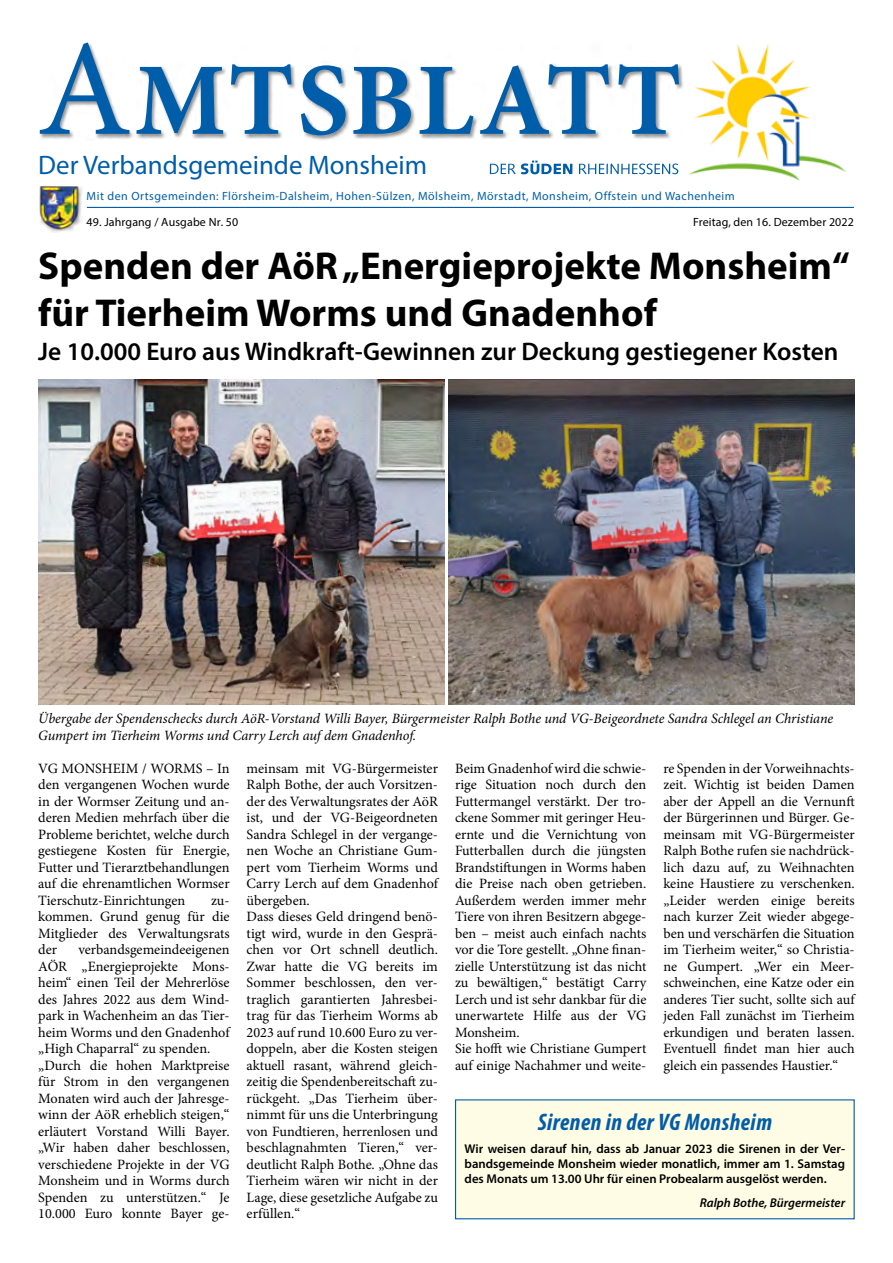
<style>
.page{position:relative;width:893px;height:1263px;background:#fff}
.page>*{position:absolute;margin:0;border:0;box-sizing:border-box;transform-origin:0 0}
.t1{font:700 39px/46.5px "Myriad Pro";color:#000}
.t2{font:26.85px "Myriad Pro";color:#005da9}
.t3{font:600 25.5px "Myriad Pro";color:#000}
.t4{font:italic 700 condensed 24px "Myriad Pro";letter-spacing:.02em;color:#005da9}
.t5{font:14.25px/16.5px "Minion Pro";color:#000;text-align:justify}
.t6{font:italic 14.25px/16.5px "Minion Pro";letter-spacing:-.005em;color:#000}
.t7{font:600 12.75px/15px "Myriad Pro";color:#000;text-align:justify}
.t8{font:italic 600 12.75px "Myriad Pro";color:#000}
.t9{font:12px "Myriad Pro";letter-spacing:.04em;color:#005da9}
.t10{font:12px "Myriad Pro";letter-spacing:.01em;color:#000}
</style>
<div class="page">
<img style="left:689px;top:44px;width:157px;height:137px">
<hr style="left:87px;top:207px;width:767px;height:1px;background:#005da9">
<svg style="left:490px;top:161px;width:188px;height:13px"></svg>
<div style="left:39px;top:42px;width:645px;height:99px;background:#000;opacity:.42"></div>
<svg style="left:40px;top:43px;width:639px;height:92px"></svg>
<div style="left:39px;top:186px;width:44px;height:46px;background:#f6f6f6"></div>
<img style="left:39px;top:186px;width:42px;height:47px">
<div style="left:456px;top:1100px;width:398px;height:119px;background:#fffce5"></div>
<img style="left:38px;top:379px;width:406px;height:326px">
<img style="left:449px;top:379px;width:406px;height:326px">
<h2 class="t2" style="left:38px;top:148px;width:390px">Der Verbandsgemeinde Monsheim</h2>
<p class="t9" style="left:87px;top:189px;width:650px">Mit den Ortsgemeinden: Flörsheim-Dalsheim, Hohen-Sülzen, Mölsheim, Mörstadt, Monsheim, Offstein und Wachenheim</p>
<p class="t10" style="left:87px;top:214px;width:153px">49. Jahrgang / Ausgabe Nr. 50</p>
<p class="t10" style="left:693px;top:214px;width:162px">Freitag, den 16. Dezember 2022</p>
<h1 class="t1" style="left:38px;top:241px;width:813px">Spenden der AöR „Energieprojekte Monsheim“ für Tierheim Worms und Gnadenhof</h1>
<h3 class="t3" style="left:38px;top:335px;width:802px">Je 10.000 Euro aus Windkraft-Gewinnen zur Deckung gestiegener Kosten</h3>
<p class="t6" style="left:38px;top:710px;width:796px">Übergabe der Spendenschecks durch AöR-Vorstand Willi Bayer, Bürgermeister Ralph Bothe und VG-Beigeordnete Sandra Schlegel an Christiane<br>Gumpert im Tierheim Worms und Carry Lerch auf dem Gnadenhof.</p>
<p class="t5" style="left:38px;top:760px;width:193px">VG MONSHEIM / WORMS – In den vergangenen Wochen wurde in der Wormser Zeitung und an&shy;deren Medien mehrfach über die Probleme berichtet, welche durch gestiegene Kosten für Energie, Futter und Tierarztbehandlungen auf die ehrenamtlichen Wormser Tierschutz-Einrichtungen</p>
<p class="t5" style="left:38px;top:892px;width:193px;text-indent:173px">zu&shy;kommen. Grund genug für die Mitglieder des Verwaltungsrats der</p>
<p class="t5" style="left:38px;top:941px;width:193px;text-align:left;text-indent:40px">verbandsgemeindeeigenen<br>AÖR „Energieprojekte Mons&shy;heim“ einen Teil der Mehrerlöse des Jahres 2022 aus dem Wind&shy;park in Wachenheim an das Tier&shy;heim Worms und den Gnadenhof „High Chaparral“ zu spenden. „Durch die hohen Marktpreise für Strom in den vergangenen<br>Monaten wird auch der Jahresge&shy;winn der AöR erheblich steigen,“ erläutert Vorstand Willi Bayer. „Wir haben daher beschlossen, verschiedene Projekte in der VG<br>Monsheim und in Worms durch<br>Spenden zu unterstützen.“ Je<br>10.000 Euro konnte Bayer ge-</p>
<p class="t5" style="left:247px;top:760px;width:193px;text-align:left">meinsam mit VG-Bürgermeister<br>Ralph Bothe, der auch Vorsitzen&shy;der des Verwaltungsrates der AöR ist, und der VG-Beigeordneten<br>Sandra Schlegel in der vergange&shy;nen Woche an Christiane Gum&shy;pert vom Tierheim Worms und<br>Carry Lerch auf dem Gnadenhof übergeben.<br>Dass dieses Geld dringend benö&shy;tigt wird, wurde in den Gesprä&shy;chen vor Ort schnell deutlich.<br>Zwar hatte die VG bereits im<br>Sommer beschlossen, den ver&shy;traglich garantierten Jahresbei&shy;trag für das Tierheim Worms ab<br>2023 auf rund 10.600 Euro zu ver&shy;doppeln, aber die Kosten steigen aktuell rasant, während gleich&shy;zeitig die Spendenbereitschaft zu&shy;rückgeht. „Das Tierheim über&shy;nimmt für uns die Unterbringung von Fundtieren, herrenlosen und beschlagnahmten Tieren,“ ver&shy;deutlicht Ralph Bothe. „Ohne das<br>Tierheim wären wir nicht in der<br>Lage, diese gesetzliche Aufgabe zu erfüllen.“</p>
<p class="t5" style="left:455px;top:760px;width:193px;text-align:left">Beim Gnadenhof wird die schwie&shy;rige Situation noch durch den<br>Futtermangel verstärkt. Der tro&shy;ckene Sommer mit geringer Heu&shy;ernte und die Vernichtung von<br>Futterballen durch die jüngsten<br>Brandstiftungen in Worms haben die Preise nach oben getrieben.<br>Außerdem werden immer mehr<br>Tiere von ihren Besitzern abgege&shy;ben – meist auch einfach nachts vor die Tore gestellt. „Ohne finan&shy;zielle Unterstützung ist das nicht zu bewältigen,“ bestätigt Carry<br>Lerch und ist sehr dankbar für die unerwartete Hilfe aus der VG<br>Monsheim.<br>Sie hofft wie Christiane Gumpert auf einige Nachahmer und weite-</p>
<p class="t5" style="left:663px;top:760px;width:193px">re Spenden in der Vorweihnachts&shy;zeit. Wichtig ist beiden Damen aber der Appell an die Vernunft der Bürgerinnen und Bürger. Ge&shy;meinsam mit VG-Bürgermeister Ralph Bothe rufen sie nachdrück&shy;lich dazu auf, zu Weihnachten keine Haustiere zu verschenken. „Leider werden einige bereits nach kurzer Zeit wieder abgege&shy;ben und verschärfen die Situation im Tierheim weiter,“ so Christia&shy;ne Gumpert. „Wer ein Meer&shy;schweinchen, eine Katze oder ein anderes Tier sucht, sollte sich auf jeden Fall zunächst im Tierheim erkundigen und beraten lassen.<br>Eventuell findet man hier auch gleich ein passendes Haustier.“</p>
<h3 class="t4" style="left:538px;top:1107px;width:236px">Sirenen in der VG Monsheim</h3>
<p class="t7" style="left:465px;top:1141px;width:382px">Wir weisen darauf hin, dass ab Januar 2023 die Sirenen in der Ver&shy;bandsgemeinde Monsheim wieder monatlich, immer am 1. Samstag des Monats um 13.00 Uhr für einen Probealarm ausgelöst werden.</p>
<p class="t8" style="left:700px;top:1194px;width:147px">Ralph Bothe, Bürgermeister</p>
</div>
